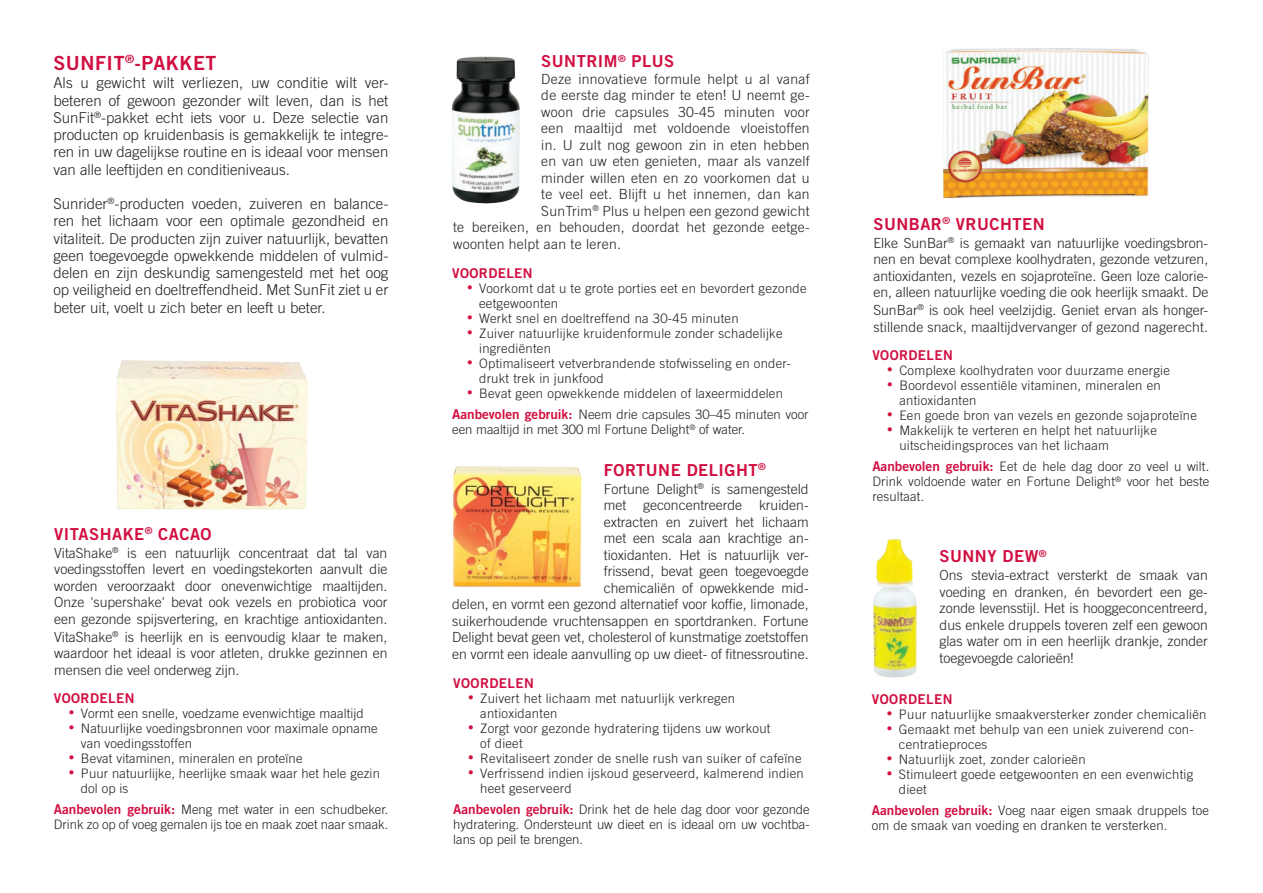
<style>
.page{position:relative;width:1263px;height:893px;background:#fff}
.page>*{position:absolute;margin:0;border:0;box-sizing:border-box;transform-origin:0 0}
.t1{font:19.5px "Trade Gothic Bold Two";letter-spacing:.03em;color:#d10e40}
.t2{font:16.5px "Trade Gothic Bold Two";letter-spacing:.03em;color:#d10e40}
.t3{font:300 15px/17.2px "Trade Gothic";color:#231f20;text-align:justify}
.t4{font:300 13.95px/16.5px "Trade Gothic";color:#231f20;text-align:justify}
.t5{font:300 13.95px "Trade Gothic";letter-spacing:.02em;color:#231f20}
.t6{font:13.5px "Trade Gothic Bold Two";letter-spacing:.03em;color:#d10e40}
.t7{font:300 13.05px/15px "Trade Gothic";letter-spacing:.02em;color:#231f20}
.t8{font:300 13.05px/15px "Trade Gothic";color:#231f20}
.s1{font-family:"Gill Sans";font-size:16.5px;color:#d10e40}
.s2{font-family:"Trade Gothic Bold Two";font-weight:400;font-size:13.5px;color:#d10e40}
</style>
<div class="page">
<img style="left:452px;top:56px;width:68px;height:148px">
<img style="left:116px;top:360px;width:192px;height:150px">
<img style="left:453px;top:466px;width:129px;height:121px">
<img style="left:873px;top:538px;width:44px;height:140px">
<img style="left:943px;top:48px;width:205px;height:149px">
<p class="t1" style="left:53px;top:51px;width:165px">SUNFIT<sup>®</sup>-PAKKET</p>
<p class="t3" style="left:53px;top:74px;width:337px">Als u gewicht wilt verliezen, uw conditie wilt ver&shy;beteren of gewoon gezonder wilt leven, dan is het SunFit<sup>®</sup>-pakket echt iets voor u. Deze selectie van producten op kruidenbasis is gemakkelijk te integre&shy;ren in uw dagelijkse routine en is ideaal voor mensen van alle leeftijden en conditieniveaus.</p>
<p class="t3" style="left:53px;top:195px;width:337px">Sunrider<sup>®</sup>-producten voeden, zuiveren en balance&shy;ren het lichaam voor een optimale gezondheid en vitaliteit. De producten zijn zuiver natuurlijk, bevatten geen toegevoegde opwekkende middelen of vulmid&shy;delen en zijn deskundig samengesteld met het oog op veiligheid en doeltreffendheid. Met SunFit ziet u er beter uit, voelt u zich beter en leeft u beter.</p>
<p class="t2" style="left:54px;top:523px;width:159px">VITASHAKE<sup>®</sup> CACAO</p>
<p class="t4" style="left:54px;top:544px;width:335px">VitaShake<sup>®</sup> is een natuurlijk concentraat dat tal van voedingsstoffen levert en voedingstekorten aanvult die worden veroorzaakt door onevenwichtige maaltijden.<br>Onze 'supershake' bevat ook vezels en probiotica voor een gezonde spijsvertering, en krachtige antioxidanten.</p>
<p class="t4" style="left:54px;top:628px;width:335px">VitaShake<sup>®</sup> is heerlijk en is eenvoudig klaar te maken, waardoor het ideaal is voor atleten, drukke gezinnen en mensen die veel onderweg zijn.</p>
<p class="t6" style="left:54px;top:689px;width:82px">VOORDELEN</p>
<p class="t7" style="left:67px;top:705px;width:298px"><span class="s1">•</span> Vormt een snelle, voedzame evenwichtige maaltijd</p>
<p class="t7" style="left:81px;top:720px;width:298px;text-indent:-14px"><span class="s1">•</span> Natuurlijke voedingsbronnen voor maximale opname van voedingsstoffen</p>
<p class="t7" style="left:67px;top:750px;width:237px"><span class="s1">•</span> Bevat vitaminen, mineralen en proteïne</p>
<p class="t7" style="left:81px;top:765px;width:300px;line-height:15.6px;text-indent:-14px"><span class="s1">•</span> Puur natuurlijke, heerlijke smaak waar het hele gezin dol op is</p>
<p class="t8" style="left:54px;top:802px;width:336px"><span class="s2">Aanbevolen gebruik:</span> Meng met water in een schudbeker.<br>Drink zo op of voeg gemalen ijs toe en maak zoet naar smaak.</p>
<p class="t2" style="left:541px;top:51px;width:135px">SUNTRIM<sup>®</sup> PLUS</p>
<p class="t5" style="left:541px;top:71px;width:270px">Deze innovatieve formule helpt u al vanaf</p>
<p class="t5" style="left:541px;top:87px;width:270px">de eerste dag minder te eten! U neemt ge-</p>
<p class="t5" style="left:541px;top:104px;width:270px">woon drie capsules 30-45 minuten voor</p>
<p class="t5" style="left:541px;top:120px;width:270px">een maaltijd met voldoende vloeistoffen</p>
<p class="t5" style="left:541px;top:137px;width:270px">in. U zult nog gewoon zin in eten hebben</p>
<p class="t5" style="left:541px;top:153px;width:270px">en van uw eten genieten, maar als vanzelf</p>
<p class="t5" style="left:541px;top:170px;width:270px">minder willen eten en zo voorkomen dat u</p>
<p class="t5" style="left:541px;top:186px;width:270px">te veel eet. Blijft u het innemen, dan kan</p>
<p class="t5" style="left:541px;top:203px;width:270px">SunTrim<sup>®</sup> Plus u helpen een gezond gewicht</p>
<p class="t5" style="left:453px;top:219px;width:358px">te bereiken, en behouden, doordat het gezonde eetge-</p>
<p class="t5" style="left:453px;top:236px;width:169px">woonten helpt aan te leren.</p>
<p class="t6" style="left:452px;top:265px;width:82px">VOORDELEN</p>
<p class="t7" style="left:479px;top:281px;width:329px;text-indent:-14px"><span class="s1">•</span> Voorkomt dat u te grote porties eet en bevordert gezonde eetgewoonten</p>
<p class="t7" style="left:466px;top:311px;width:274px"><span class="s1">•</span> Werkt snel en doeltreffend na 30-45 minuten</p>
<p class="t7" style="left:479px;top:326px;width:305px;text-indent:-14px"><span class="s1">•</span> Zuiver natuurlijke kruidenformule zonder schadelijke ingrediënten</p>
<p class="t7" style="left:479px;top:356px;width:313px;text-indent:-13px"><span class="s1">•</span> Optimaliseert vetverbrandende stofwisseling en onder&shy;drukt trek in junkfood</p>
<p class="t7" style="left:466px;top:386px;width:319px"><span class="s1">•</span> Bevat geen opwekkende middelen of laxeermiddelen</p>
<p class="t8" style="left:452px;top:407px;width:358px"><span class="s2">Aanbevolen gebruik:</span> Neem drie capsules 30–45 minuten voor een maaltijd in met 300 ml Fortune Delight<sup>®</sup> of water.</p>
<p class="t2" style="left:604px;top:459px;width:163px">FORTUNE DELIGHT<sup>®</sup></p>
<p class="t4" style="left:452px;top:480px;width:358px;text-align:right">Fortune Delight<sup>®</sup> is samengesteld<br>met geconcentreerde kruiden-<br>extracten en zuivert het lichaam<br>met een scala aan krachtige an-<br>tioxidanten. Het is natuurlijk ver-<br>frissend, bevat geen toegevoegde<br>chemicaliën of opwekkende mid-<br>delen, en vormt een gezond alternatief voor koffie, limonade, suikerhoudende vruchtensappen en sportdranken. Fortune Delight bevat geen vet, cholesterol of kunstmatige zoetstoffen en vormt een ideale aanvulling op uw dieet- of fitnessroutine.</p>
<p class="t6" style="left:453px;top:675px;width:82px">VOORDELEN</p>
<p class="t7" style="left:480px;top:690px;width:256px;text-indent:-13px"><span class="s1">•</span> Zuivert het lichaam met natuurlijk verkregen antioxidanten</p>
<p class="t7" style="left:480px;top:720px;width:292px;text-indent:-13px"><span class="s1">•</span> Zorgt voor gezonde hydratering tijdens uw workout of dieet</p>
<p class="t7" style="left:467px;top:750px;width:336px"><span class="s1">•</span> Revitaliseert zonder de snelle rush van suiker of cafeïne</p>
<p class="t7" style="left:480px;top:765px;width:325px;text-indent:-14px"><span class="s1">•</span> Verfrissend indien ijskoud geserveerd, kalmerend indien heet geserveerd</p>
<p class="t7" style="left:453px;top:801px;width:358px;text-align:justify"><span class="s2">Aanbevolen gebruik:</span> Drink het de hele dag door voor gezonde hydratering. Ondersteunt uw dieet en is ideaal om uw vochtba&shy;lans op peil te brengen.</p>
<p class="t2" style="left:873px;top:213px;width:173px">SUNBAR<sup>®</sup> VRUCHTEN</p>
<p class="t4" style="left:873px;top:234px;width:336px">Elke SunBar<sup>®</sup> is gemaakt van natuurlijke voedingsbron&shy;nen en bevat complexe koolhydraten, gezonde vetzuren, antioxidanten, vezels en sojaproteïne. Geen loze calorie&shy;ën, alleen natuurlijke voeding die ook heerlijk smaakt. De</p>
<p class="t4" style="left:873px;top:302px;width:336px">SunBar<sup>®</sup> is ook heel veelzijdig. Geniet ervan als honger&shy;stillende snack, maaltijdvervanger of gezond nagerecht.</p>
<p class="t6" style="left:872px;top:347px;width:82px">VOORDELEN</p>
<p class="t7" style="left:886px;top:363px;width:286px"><span class="s1">•</span> Complexe koolhydraten voor duurzame energie</p>
<p class="t7" style="left:899px;top:378px;width:263px;text-indent:-14px"><span class="s1">•</span> Boordevol essentiële vitaminen, mineralen en antioxidanten</p>
<p class="t7" style="left:886px;top:408px;width:312px"><span class="s1">•</span> Een goede bron van vezels en gezonde sojaproteïne</p>
<p class="t7" style="left:899px;top:423px;width:259px;text-indent:-14px"><span class="s1">•</span> Makkelijk te verteren en helpt het natuurlijke uitscheidingsproces van het lichaam</p>
<p class="t7" style="left:872px;top:459px;width:338px;text-align:justify"><span class="s2">Aanbevolen gebruik:</span> Eet de hele dag door zo veel u wilt.<br>Drink voldoende water en Fortune Delight<sup>®</sup> voor het beste resultaat.</p>
<p class="t2" style="left:939px;top:546px;width:109px">SUNNY DEW<sup>®</sup></p>
<p class="t4" style="left:939px;top:567px;width:270px">Ons stevia-extract versterkt de smaak van voeding en dranken, én bevordert een ge&shy;zonde levensstijl. Het is hooggeconcentreerd, dus enkele druppels toveren zelf een gewoon glas water om in een heerlijk drankje, zonder toegevoegde calorieën!</p>
<p class="t6" style="left:872px;top:691px;width:82px">VOORDELEN</p>
<p class="t7" style="left:885px;top:707px;width:322px"><span class="s1">•</span> Puur natuurlijke smaakversterker zonder chemicaliën</p>
<p class="t7" style="left:899px;top:722px;width:296px;text-indent:-13px"><span class="s1">•</span> Gemaakt met behulp van een uniek zuiverend con&shy;centratieproces</p>
<p class="t7" style="left:885px;top:752px;width:202px"><span class="s1">•</span> Natuurlijk zoet, zonder calorieën</p>
<p class="t7" style="left:899px;top:767px;width:296px;text-indent:-14px"><span class="s1">•</span> Stimuleert goede eetgewoonten en een evenwichtig dieet</p>
<p class="t7" style="left:872px;top:803px;width:338px"><span class="s2">Aanbevolen gebruik:</span> Voeg naar eigen smaak druppels toe om de smaak van voeding en dranken te versterken.</p>
</div>
